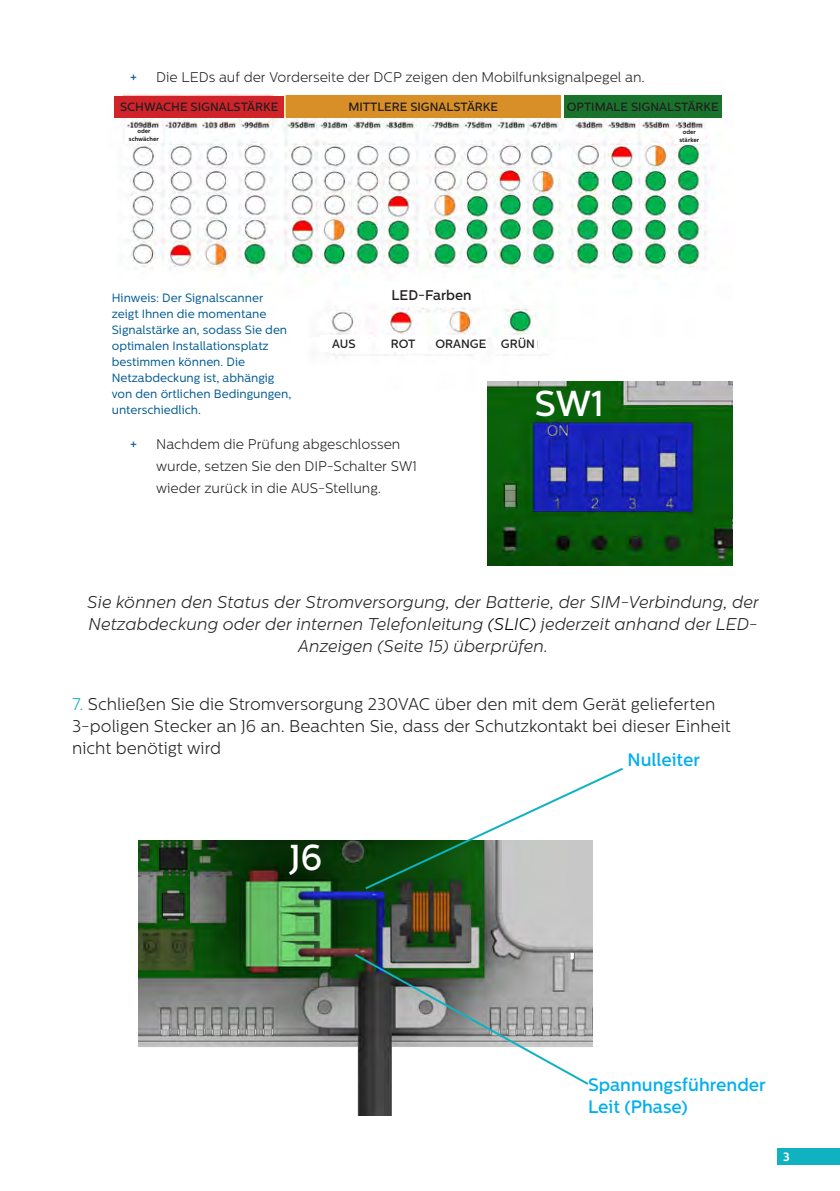
<style>
.page{position:relative;width:840px;height:1191px;background:#fff}
.page>*{position:absolute;margin:0;border:0;box-sizing:border-box;transform-origin:0 0}
._04_subhead_8_5_11{font:500 36px "Centrale Sans";color:#fff}
._04_subhead_8_5_11-2{font:500 18px/22px "Centrale Sans";color:#00aeef}
._05_Body_bullets_8_5{font:italic 300 17px/22px "Centrale Sans";color:#231f20;text-align:center}
._04_subhead_8_5_11-3{font:300 17px/22px "Centrale Sans";color:#231f20}
.t1{font:300 14px/22px "Centrale Sans";color:#231f20}
._04_subhead_8_5_11-4{font:500 14px "Centrale Sans";color:#231f20}
.t2{font:500 14px "Centrale Sans";color:#015a92}
._04_Body_text_8_5_11{font:12px/16px "Centrale Sans";color:#015a92}
._04_subhead_8_5_11-5{font:500 12px "Centrale Sans";color:#231f20}
.t3{font:700 12px "Centrale Sans";color:#fff}
._04_subhead_8_5_11-6{font:700 6px "Centrale Sans";color:#231f20}
.s1{color:#000}
.s2{color:#0eb2c1}
</style>
<div class="page">
<div style="left:777px;top:1148px;width:62px;height:16px;background:#0eb2c1"></div>
<img style="left:138px;top:840px;width:454px;height:275px">
<img style="left:114px;top:94px;width:618px;height:288px">
<img style="left:487px;top:382px;width:245px;height:183px">
<div style="left:115px;top:96px;width:168px;height:22px;background:#d1232a"></div>
<div style="left:564px;top:95px;width:157px;height:23px;background:#19732d"></div>
<div style="left:286px;top:95px;width:274px;height:23px;background:#d98f28"></div>
<div style="left:382px;top:282px;width:99px;height:25px;background:#fff"></div>
<div style="left:320px;top:335px;width:47px;height:16px;background:#fff"></div>
<div style="left:498px;top:335px;width:39px;height:16px;background:#fff"></div>
<div style="left:434px;top:335px;width:52px;height:16px;background:#fff"></div>
<div style="left:380px;top:335px;width:46px;height:16px;background:#fff"></div>
<svg style="left:363px;top:768px;width:260px;height:123px"></svg>
<svg style="left:352px;top:952px;width:238px;height:134px"></svg>
<div style="left:125px;top:128px;width:37px;height:15px;background:#fff"></div>
<div style="left:673px;top:129px;width:31px;height:15px;background:#fff"></div>
<p class="t2" style="left:130px;top:69px;width:8px">+</p>
<p class="t1" style="left:156px;top:66px;width:490px">Die LEDs auf der Vorderseite der DCP zeigen den Mobilfunksignalpegel an.</p>
<p class="_04_subhead_8_5_11-5" style="left:120px;top:100px;width:160px">SCHWACHE SIGNALSTÄRKE</p>
<p class="_04_subhead_8_5_11-5" style="left:348px;top:100px;width:151px">MITTLERE SIGNALSTÄRKE</p>
<p class="_04_subhead_8_5_11-5" style="left:566px;top:100px;width:153px">OPTIMALE SIGNALSTÄRKE</p>
<p class="_04_subhead_8_5_11-6" style="left:137px;top:127px;width:15px">oder</p>
<p class="_04_subhead_8_5_11-6" style="left:129px;top:135px;width:32px">schwächer</p>
<p class="_04_subhead_8_5_11-4" style="left:391px;top:287px;width:81px">LED-Farben</p>
<p class="_04_Body_text_8_5_11" style="left:112px;top:289px;width:181px">Hinweis: Der Signalscanner zeigt Ihnen die momentane<br>Signalstärke an, sodass Sie den optimalen Installationsplatz bestimmen können. Die<br>Netzabdeckung ist, abhängig von den örtlichen Bedingungen, unterschiedlich.</p>
<p class="t2" style="left:130px;top:436px;width:8px">+</p>
<p class="t1" style="left:156px;top:433px;width:262px">Nachdem die Prüfung abgeschlossen wurde, setzen Sie den DIP-Schalter SW1 wieder zurück in die AUS-Stellung.</p>
<p class="_04_subhead_8_5_11-5" style="left:332px;top:337px;width:25px">AUS</p>
<p class="_04_subhead_8_5_11-5" style="left:390px;top:337px;width:26px">ROT</p>
<p class="_04_subhead_8_5_11-5" style="left:435px;top:337px;width:52px">ORANGE</p>
<p class="_04_subhead_8_5_11-5" style="left:500px;top:337px;width:36px">GRÜN</p>
<p class="_04_subhead_8_5_11" style="left:534px;top:383px;width:71px">SW1</p>
<p class="_04_subhead_8_5_11-6" style="left:682px;top:128px;width:15px">oder</p>
<p class="_04_subhead_8_5_11-6" style="left:679px;top:136px;width:21px">stärker</p>
<p class="_05_Body_bullets_8_5" style="left:87px;top:591px;width:672px">Sie können den Status der Stromversorgung, der Batterie, der SIM-Verbindung, der<br>Netzabdeckung oder der internen Telefonleitung <span class="s1">(SLIC)</span> jederzeit anhand der LED-<br>Anzeigen (Seite 15) überprüfen.</p>
<p class="_04_subhead_8_5_11-3" style="left:72px;top:693px;width:660px"><span class="s2">7.</span> Schließen Sie die Stromversorgung 230VAC über den mit dem Gerät gelieferten<br>3-poligen Stecker an J6 an. Beachten Sie, dass der Schutzkontakt bei dieser Einheit nicht benötigt wird</p>
<p class="_04_subhead_8_5_11-2" style="left:627px;top:748px;width:74px">Nulleiter</p>
<p class="_04_subhead_8_5_11" style="left:289px;top:836px;width:35px">J6</p>
<p class="_04_subhead_8_5_11-2" style="left:587px;top:1073px;width:179px">Spannungsführender<br>Leit (Phase)</p>
<p class="t3" style="left:782px;top:1149px;width:8px">3</p>
</div>
